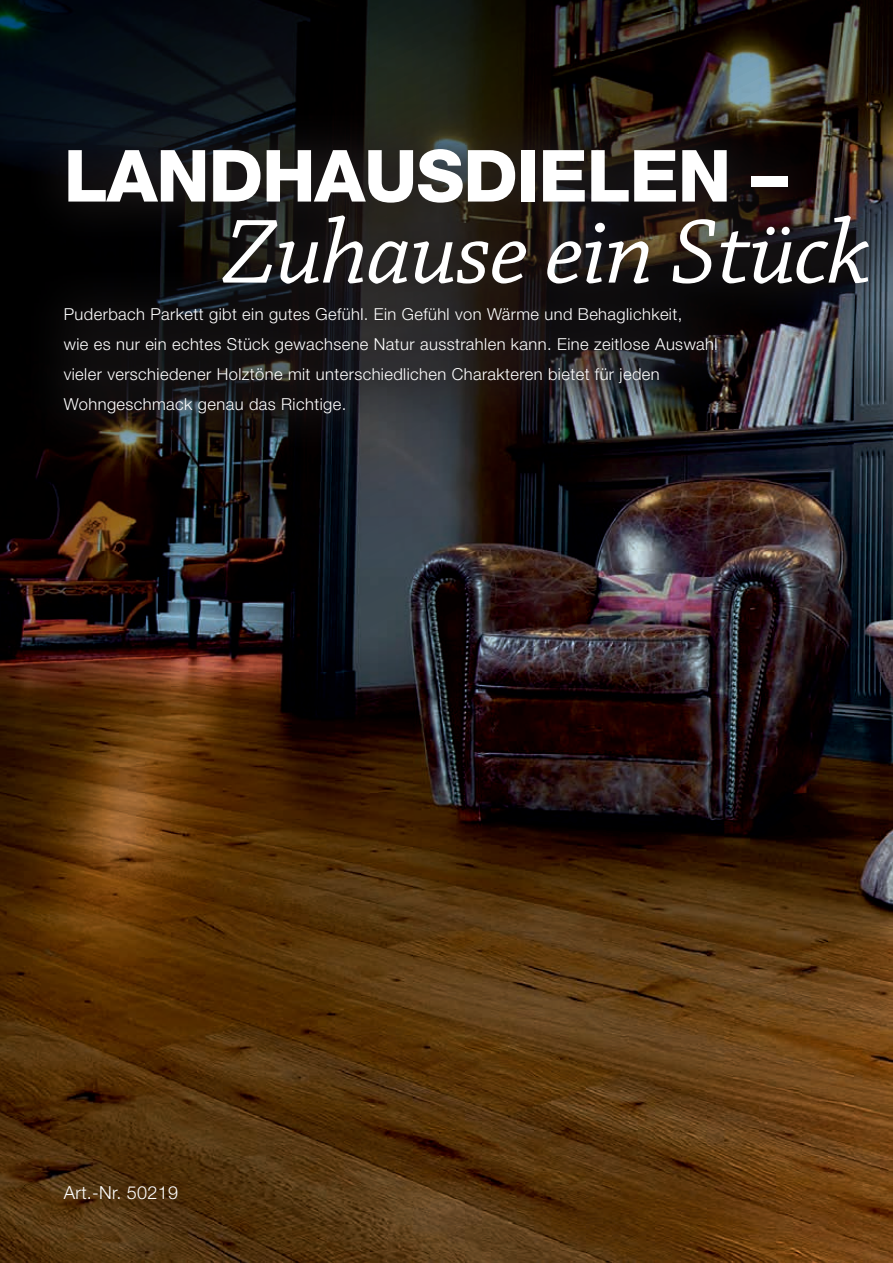
<style>
.page{position:relative;width:893px;height:1263px;background:#fff}
.page>*{position:absolute;margin:0;border:0;box-sizing:border-box;transform-origin:0 0}
.t1{font:italic 96px "Chaparral Pro";letter-spacing:-.015em;color:#fff}
.t2{font:800 72px "Helvetica Neue LT Pro";letter-spacing:-.015em;color:#fff}
.t3{font:300 18px "Helvetica Neue LT Pro";letter-spacing:.015em;color:#fff}
.t4{font:300 16.5px/30px "Helvetica Neue LT Pro";letter-spacing:.025em;color:#fff}
</style>
<div class="page">
<img style="left:0;top:0;width:893px;height:1263px">
<div style="left:19px;top:104px;width:874px;height:353px;background:#231f20;opacity:.9"></div>
<h2 class="t2" style="left:64px;top:133px;width:725px">LANDHAUSDIELEN –</h2>
<h1 class="t1" style="left:224px;top:199px;width:647px">Zuhause ein Stück</h1>
<p class="t4" style="left:64px;top:299px;width:655px">Puderbach Parkett gibt ein gutes Gefühl. Ein Gefühl von Wärme und Behaglichkeit,<br>wie es nur ein echtes Stück gewachsene Natur ausstrahlen kann. Eine zeitlose Auswahl vieler verschiedener Holztöne mit unterschiedlichen Charakteren bietet für jeden Wohngeschmack genau das Richtige.</p>
<p class="t3" style="left:64px;top:1182px;width:116px">Art.-Nr. 50219</p>
</div>
